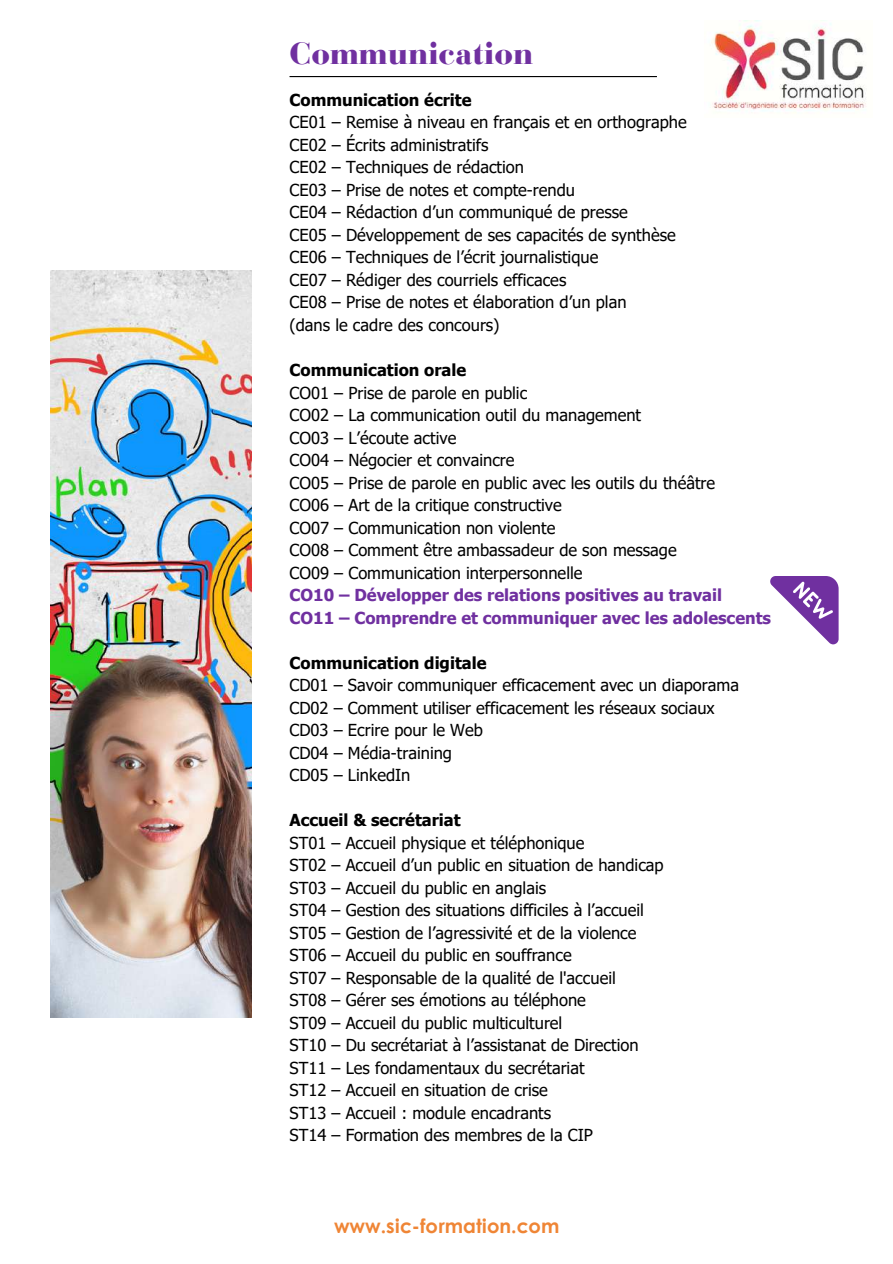
<style>
.page{position:relative;width:893px;height:1264px;background:#fff}
.page>*{position:absolute;margin:0;border:0;box-sizing:border-box;transform-origin:0 0}
.t1{font:900 30.45px "Bauer Bodoni Pro";color:#7030a0}
.t2{font:700 19.5px "Century Gothic";color:#ef8535}
.t3{font:16.5px/22.5px "Tahoma";color:#000}
.t4{font:700 16.5px/22.5px "Tahoma";color:#7030a0}
.t5{font:700 16.5px "Tahoma";color:#000}
</style>
<div class="page">
<hr style="left:289px;top:76px;width:368px;height:1px;background:#000">
<img style="left:51px;top:270px;width:200px;height:747px">
<img style="left:711px;top:21px;width:155px;height:92px">
<svg style="left:770px;top:576px;width:68px;height:68px"></svg>
<h1 class="t1" style="left:289px;top:42px;width:245px">Communication</h1>
<p class="t5" style="left:289px;top:89px;width:183px">Communication écrite</p>
<p class="t3" style="left:289px;top:111px;width:399px">CE01 – Remise à niveau en français et en orthographe CE02 – Écrits administratifs<br>CE02 – Techniques de rédaction<br>CE03 – Prise de notes et compte-rendu<br>CE04 – Rédaction d’un communiqué de presse<br>CE05 – Développement de ses capacités de synthèse CE06 – Techniques de l’écrit journalistique<br>CE07 – Rédiger des courriels efficaces<br>CE08 – Prise de notes et élaboration d’un plan<br>(dans le cadre des concours)</p>
<p class="t5" style="left:289px;top:359px;width:178px">Communication orale</p>
<p class="t3" style="left:289px;top:381px;width:427px">CO01 – Prise de parole en public<br>CO02 – La communication outil du management<br>CO03 – L’écoute active<br>CO04 – Négocier et convaincre<br>CO05 – Prise de parole en public avec les outils du théâtre CO06 – Art de la critique constructive<br>CO07 – Communication non violente<br>CO08 – Comment être ambassadeur de son message CO09 – Communication interpersonnelle</p>
<p class="t4" style="left:289px;top:583px;width:483px">CO10 – Développer des relations positives au travail<br>CO11 – Comprendre et communiquer avec les adolescents</p>
<p class="t5" style="left:289px;top:652px;width:198px">Communication digitale</p>
<p class="t3" style="left:289px;top:673px;width:451px">CD01 – Savoir communiquer efficacement avec un diaporama CD02 – Comment utiliser efficacement les réseaux sociaux CD03 – Ecrire pour le Web<br>CD04 – Média-training<br>CD05 – LinkedIn</p>
<p class="t5" style="left:289px;top:809px;width:172px">Accueil &amp; secrétariat</p>
<p class="t3" style="left:289px;top:831px;width:375px">ST01 – Accueil physique et téléphonique<br>ST02 – Accueil d’un public en situation de handicap ST03 – Accueil du public en anglais<br>ST04 – Gestion des situations difficiles à l’accueil ST05 – Gestion de l’agressivité et de la violence ST06 – Accueil du public en souffrance<br>ST07 – Responsable de la qualité de l'accueil<br>ST08 – Gérer ses émotions au téléphone<br>ST09 – Accueil du public multiculturel<br>ST10 – Du secrétariat à l’assistanat de Direction ST11 – Les fondamentaux du secrétariat<br>ST12 – Accueil en situation de crise<br>ST13 – Accueil : module encadrants<br>ST14 – Formation des membres de la CIP</p>
<p class="t2" style="left:334px;top:1211px;width:227px">www.sic-formation.com</p>
</div>
